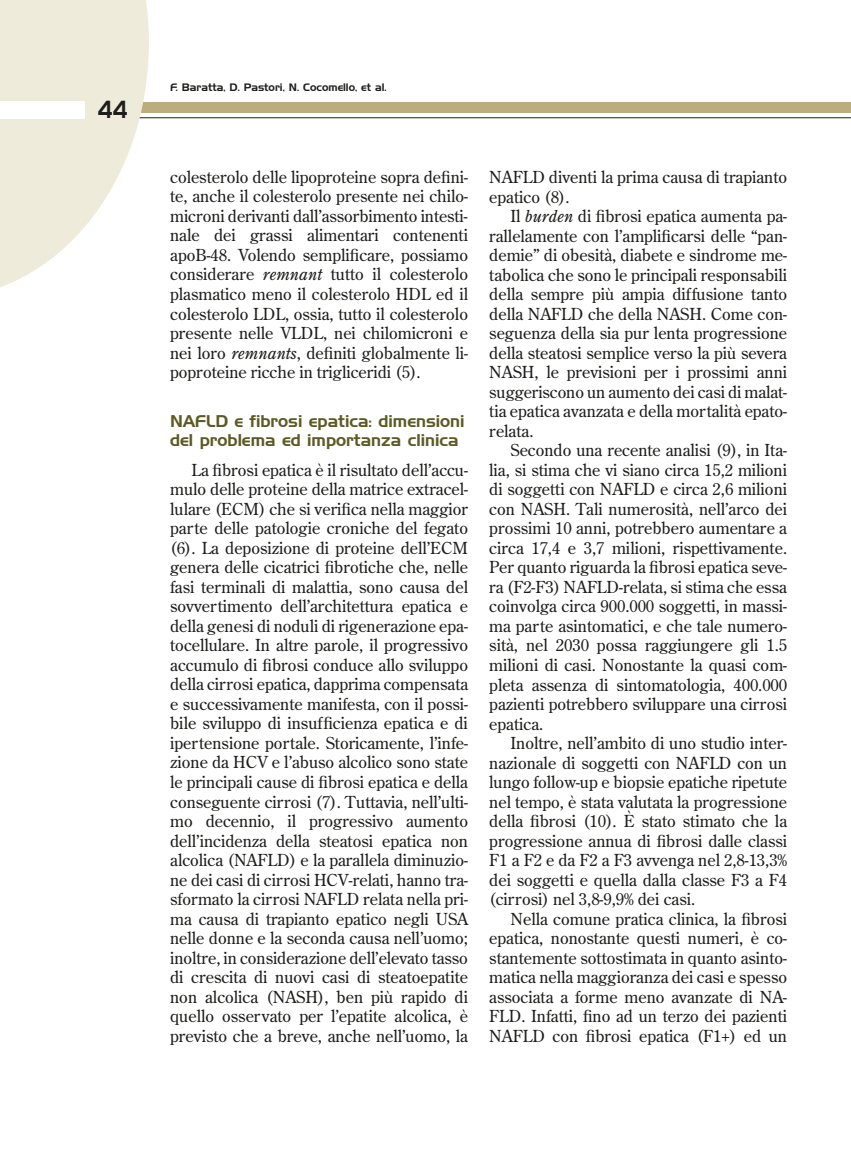
<style>
.page{position:relative;width:851px;height:1149px;background:#fff}
.page>*{position:absolute;margin:0;border:0;box-sizing:border-box;transform-origin:0 0}
.t1{font:24px "Handel Gothic BT";color:#1d1d1b;scale:.8 1}
.t2{font:16.5px/19.5px "Century Old Style Std";color:#1d1d1b;text-align:justify}
.t3{font:16.5px/19.5px "Handel Gothic BT";color:#5e5a25}
.t4{font:10.5px "Handel Gothic BT";color:#1d1d1b}
.s1{font-style:italic}
</style>
<div class="page">
<hr style="left:0;top:117px;width:850px;height:1px;background:#1d1d1b">
<div style="left:0;top:102px;width:850px;height:11px;background:#bbae7c"></div>
<svg style="left:0;top:0;width:149px;height:287px;fill:#eeebdb"></svg>
<div style="left:0;top:101px;width:85px;height:17px;background:#fff"></div>
<h1 class="t1" style="left:98px;top:95px;width:39px">44</h1>
<p class="t4" style="left:170px;top:81px;width:218px">F. Baratta, D. Pastori, N. Cocomello, et al.</p>
<p class="t2" style="left:170px;top:167px;width:299px">colesterolo delle lipoproteine sopra defini&shy;te, anche il colesterolo presente nei chilo&shy;microni derivanti dall’assorbimento intesti&shy;nale dei grassi alimentari contenenti apoB-48. Volendo semplificare, possiamo considerare <span class="s1">remnant</span> tutto il colesterolo plasmatico meno il colesterolo HDL ed il colesterolo LDL, ossia, tutto il colesterolo presente nelle VLDL, nei chilomicroni e nei loro <span class="s1">remnants</span>, definiti globalmente li&shy;poproteine ricche in trigliceridi (5).</p>
<p class="t3" style="left:170px;top:411px;width:296px">NAFLD e fibrosi epatica: dimensioni del problema ed importanza clinica</p>
<p class="t2" style="left:170px;top:459px;width:299px;text-indent:21px">La fibrosi epatica è il risultato dell’accu&shy;mulo delle proteine della matrice extracel&shy;lulare (ECM) che si verifica nella maggior parte delle patologie croniche del fegato (6). La deposizione di proteine dell’ECM genera delle cicatrici fibrotiche che, nelle fasi terminali di malattia, sono causa del sovvertimento dell’architettura epatica e della genesi di noduli di rigenerazione epa&shy;tocellulare. In altre parole, il progressivo accumulo di fibrosi conduce allo sviluppo della cirrosi epatica, dapprima compensata e successivamente manifesta, con il possi&shy;bile sviluppo di insufficienza epatica e di ipertensione portale. Storicamente, l’infe&shy;zione da HCV e l’abuso alcolico sono state le principali cause di fibrosi epatica e della conseguente cirrosi (7). Tuttavia, nell’ulti&shy;mo decennio, il progressivo aumento dell’incidenza della steatosi epatica non alcolica (NAFLD) e la parallela diminuzio&shy;ne dei casi di cirrosi HCV-relati, hanno tra&shy;sformato la cirrosi NAFLD relata nella pri&shy;ma causa di trapianto epatico negli USA nelle donne e la seconda causa nell’uomo; inoltre, in considerazione dell’elevato tasso di crescita di nuovi casi di steatoepatite non alcolica (NASH), ben più rapido di quello osservato per l’epatite alcolica, è previsto che a breve, anche nell’uomo, la</p>
<p class="t2" style="left:489px;top:167px;width:299px">NAFLD diventi la prima causa di trapianto epatico (8).</p>
<p class="t2" style="left:489px;top:206px;width:299px;text-indent:21px">Il <span class="s1">burden</span> di fibrosi epatica aumenta pa&shy;rallelamente con l’amplificarsi delle “pan&shy;demie” di obesità, diabete e sindrome me&shy;tabolica che sono le principali responsabili della sempre più ampia diffusione tanto della NAFLD che della NASH. Come con&shy;seguenza della sia pur lenta progressione della steatosi semplice verso la più severa NASH, le previsioni per i prossimi anni suggeriscono un aumento dei casi di malat&shy;tia epatica avanzata e della mortalità epato&shy;relata.</p>
<p class="t2" style="left:489px;top:440px;width:299px;text-indent:21px">Secondo una recente analisi (9), in Ita&shy;lia, si stima che vi siano circa 15,2 milioni di soggetti con NAFLD e circa 2,6 milioni con NASH. Tali numerosità, nell’arco dei prossimi 10 anni, potrebbero aumentare a circa 17,4 e 3,7 milioni, rispettivamente.<br>Per quanto riguarda la fibrosi epatica seve&shy;ra (F2-F3) NAFLD-relata, si stima che essa coinvolga circa 900.000 soggetti, in massi&shy;ma parte asintomatici, e che tale numero&shy;sità, nel 2030 possa raggiungere gli 1.5 milioni di casi. Nonostante la quasi com&shy;pleta assenza di sintomatologia, 400.000 pazienti potrebbero sviluppare una cirrosi epatica.</p>
<p class="t2" style="left:489px;top:732px;width:299px;text-indent:21px">Inoltre, nell’ambito di uno studio inter&shy;nazionale di soggetti con NAFLD con un lungo follow-up e biopsie epatiche ripetute nel tempo, è stata valutata la progressione della fibrosi (10). È stato stimato che la progressione annua di fibrosi dalle classi F1 a F2 e da F2 a F3 avvenga nel 2,8-13,3% dei soggetti e quella dalla classe F3 a F4 (cirrosi) nel 3,8-9,9% dei casi.</p>
<p class="t2" style="left:489px;top:908px;width:299px;text-indent:21px">Nella comune pratica clinica, la fibrosi epatica, nonostante questi numeri, è co&shy;stantemente sottostimata in quanto asinto&shy;matica nella maggioranza dei casi e spesso associata a forme meno avanzate di NA-FLD. Infatti, fino ad un terzo dei pazienti NAFLD con fibrosi epatica (F1+) ed un</p>
</div>
